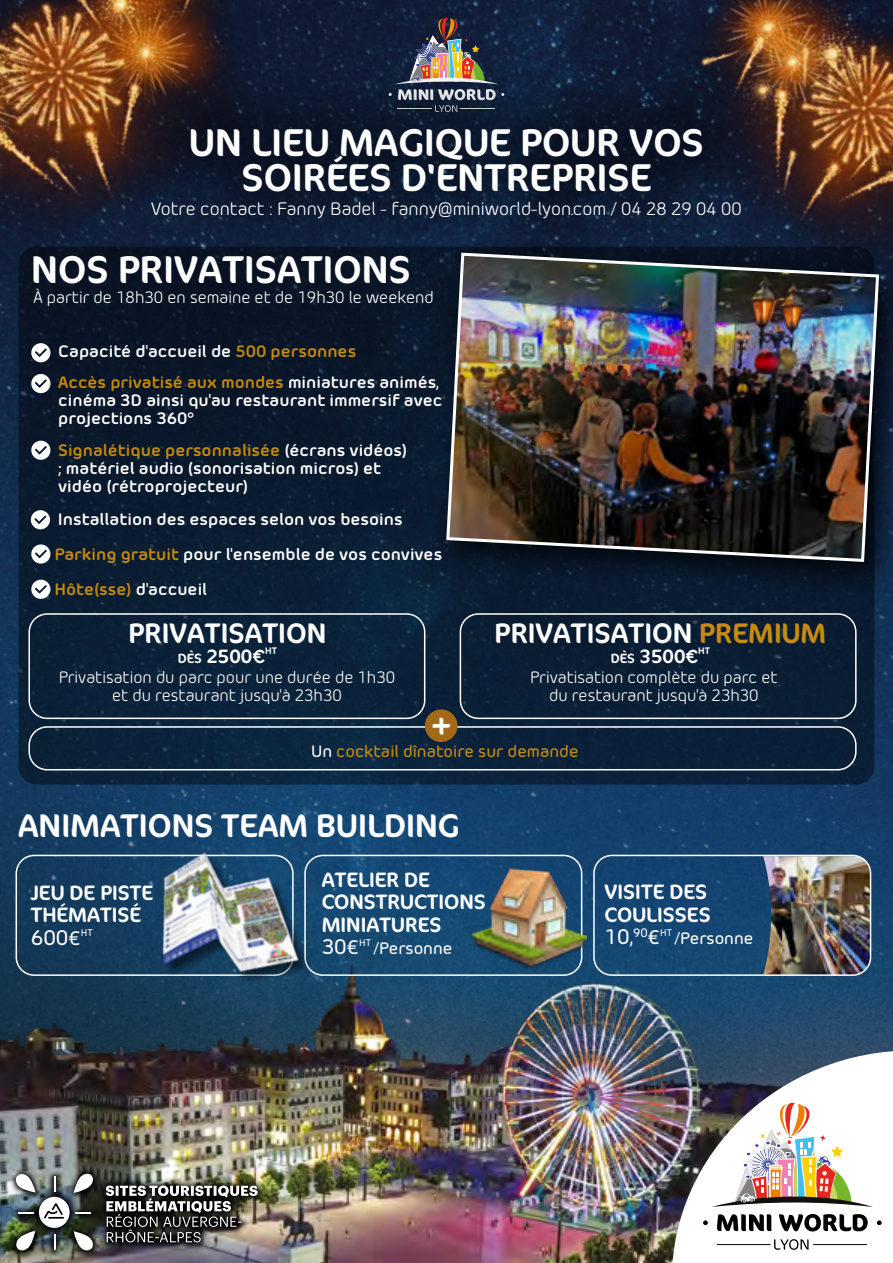
<style>
.page{position:relative;width:893px;height:1263px;background:#fff}
.page>*{position:absolute;margin:0;border:0;box-sizing:border-box;transform-origin:0 0}
.t1{font:39px/34.5px "Cocon";color:#fff;text-align:center}
.t2{font:33px "Cocon";color:#fff}
.t3{font:28.5px "Cocon";color:#fff}
.t4{font:21px/22.5px "Cocon";color:#fff}
.t5{font:500 21px "Morebi Rounded";color:#fff}
.t6{font:19.5px "Cocon";color:#fff}
.t7{font:18px "Morebi Rounded";color:#fff}
.t8{font:700 16.5px/18px "Morebi Rounded";color:#fff}
.t9{font:16.5px/18px "Morebi Rounded";color:#fff;text-align:center}
.t10{font:500 16.5px "Morebi Rounded";color:#c88b12}
.t11{font:500 16.5px "Morebi Rounded";color:#fff}
.s1{color:#c78b0c}
.s2{color:#c88b0f}
.s3{font-size:13.5px}
.s4{color:#fff}
.s5{font-size:19.5px}
</style>
<div class="page">
<img style="left:0;top:0;width:893px;height:957px">
<img style="left:0;top:0;width:346px;height:310px">
<img style="left:594px;top:0;width:299px;height:241px">
<img style="left:0;top:957px;width:893px;height:306px">
<svg style="left:389px;top:15px;width:115px;height:42px"></svg>
<div style="left:120px;top:57px;width:654px;height:207px;background:#000;opacity:.39"></div>
<div style="left:19px;top:247px;width:855px;height:537px;background:linear-gradient(to bottom,#091323,#0c253d);border-radius:18px"></div>
<svg style="left:31px;top:374px;width:19px;height:19px"></svg>
<svg style="left:31px;top:441px;width:19px;height:19px"></svg>
<svg style="left:31px;top:343px;width:19px;height:20px"></svg>
<svg style="left:30px;top:510px;width:20px;height:20px"></svg>
<div style="left:28px;top:613px;width:397px;height:106px;border:2px solid #fff;border-radius:18px"></div>
<div style="left:460px;top:613px;width:397px;height:106px;border:2px solid #fff;border-radius:18px"></div>
<div style="left:28px;top:726px;width:829px;height:44px;border:2px solid #fff;border-radius:18px"></div>
<div style="left:425px;top:709px;width:32px;height:33px;background:#a36919;border-radius:50%"></div>
<div style="left:434px;top:241px;width:459px;height:354px;background:#000;opacity:.75"></div>
<img style="left:445px;top:251px;width:436px;height:312px">
<svg style="left:31px;top:544px;width:19px;height:20px"></svg>
<svg style="left:31px;top:580px;width:19px;height:19px"></svg>
<img style="left:8px;top:1166px;width:257px;height:92px">
<img style="left:15px;top:1172px;width:79px;height:79px">
<svg style="left:106px;top:1185px;width:152px;height:57px"></svg>
<div style="left:16px;top:855px;width:278px;height:121px;border:2px solid #fff;border-radius:18px"></div>
<div style="left:304px;top:855px;width:278px;height:121px;border:2px solid #fff;border-radius:18px"></div>
<img style="left:116px;top:827px;width:226px;height:205px">
<img style="left:471px;top:868px;width:116px;height:101px">
<img style="left:762px;top:854px;width:108px;height:121px">
<img style="left:672px;top:1050px;width:221px;height:213px">
<hr style="left:717px;top:1244px;width:54px;height:1px;background:#000">
<hr style="left:813px;top:1244px;width:54px;height:1px;background:#000">
<svg style="left:703px;top:1220px;width:5px;height:5px"></svg>
<svg style="left:877px;top:1220px;width:5px;height:5px"></svg>
<svg style="left:712px;top:1098px;width:161px;height:109px"></svg>
<svg style="left:717px;top:1214px;width:54px;height:17px"></svg>
<svg style="left:779px;top:1214px;width:89px;height:17px"></svg>
<svg style="left:774px;top:1239px;width:34px;height:11px"></svg>
<div style="left:593px;top:855px;width:278px;height:121px;border:2px solid #fff;border-radius:18px"></div>
<h1 class="t1" style="left:189px;top:124px;width:516px">UN LIEU MAGIQUE POUR VOS<br>SOIRÉES D'ENTREPRISE</h1>
<p class="t7" style="left:151px;top:196px;width:592px">Votre contact : Fanny Badel - fanny@miniworld-lyon.com / 04 28 29 04 00</p>
<h1 class="t1" style="left:31px;top:251px;width:381px">NOS PRIVATISATIONS</h1>
<p class="t9" style="left:33px;top:287px;width:402px">À partir de 18h30 en semaine et de 19h30 le weekend</p>
<p class="t8" style="left:58px;top:341px;width:300px">Capacité d'accueil de <span class="s1">500 personnes</span></p>
<p class="t8" style="left:58px;top:372px;width:386px"><span class="s1">Accès privatisé aux mondes</span> miniatures animés, cinéma 3D ainsi qu'au restaurant immersif avec projections 360°</p>
<p class="t8" style="left:58px;top:439px;width:351px"><span class="s1">Signalétique personnalisée</span> (écrans vidéos) ; matériel audio (sonorisation micros) et vidéo (rétroprojecteur)</p>
<p class="t8" style="left:58px;top:509px;width:346px">Installation des espaces selon vos besoins</p>
<p class="t8" style="left:54px;top:535px;width:389px;line-height:35.2px"><span class="s2">Parking gratuit</span> pour l'ensemble de vos convives<br><span class="s2">Hôte(sse)</span> d'accueil</p>
<h3 class="t3" style="left:129px;top:607px;width:199px">PRIVATISATION</h3>
<p class="t6" style="left:178px;top:638px;width:101px"><span class="s3">DÈS</span> 2500€<sup>HT</sup></p>
<h3 class="t3" style="left:495px;top:607px;width:333px">PRIVATISATION <span class="s2">PREMIUM</span></h3>
<p class="t6" style="left:611px;top:638px;width:101px"><span class="s3">DÈS</span> 3500€<sup>HT</sup></p>
<p class="t9" style="left:59px;top:667px;width:338px">Privatisation du parc pour une durée de 1h30 et du restaurant jusqu'à 23h30</p>
<p class="t9" style="left:530px;top:667px;width:249px">Privatisation complète du parc et du restaurant jusqu'à 23h30</p>
<h2 class="t2" style="left:432px;top:693px;width:21px">+</h2>
<p class="t10" style="left:311px;top:740px;width:269px"><span class="s4">Un</span> cocktail dînatoire sur demande</p>
<h2 class="t2" style="left:18px;top:795px;width:443px">ANIMATIONS TEAM BUILDING</h2>
<p class="t4" style="left:31px;top:880px;width:124px">JEU DE PISTE<br>THÉMATISÉ</p>
<p class="t5" style="left:31px;top:922px;width:64px">600<span class="s5">€</span><sup>HT</sup></p>
<p class="t4" style="left:322px;top:867px;width:166px">ATELIER DE<br>CONSTRUCTIONS<br>MINIATURES</p>
<p class="t5" style="left:322px;top:931px;width:51px">30<span class="s5">€</span><sup>HT</sup></p>
<p class="t11" style="left:374px;top:936px;width:80px">/Personne</p>
<p class="t4" style="left:605px;top:880px;width:108px">VISITE DES<br>COULISSES</p>
<p class="t5" style="left:605px;top:922px;width:69px">10,<sup>90</sup><span class="s5">€</span><sup>HT</sup></p>
<p class="t11" style="left:675px;top:927px;width:80px">/Personne</p>
</div>
